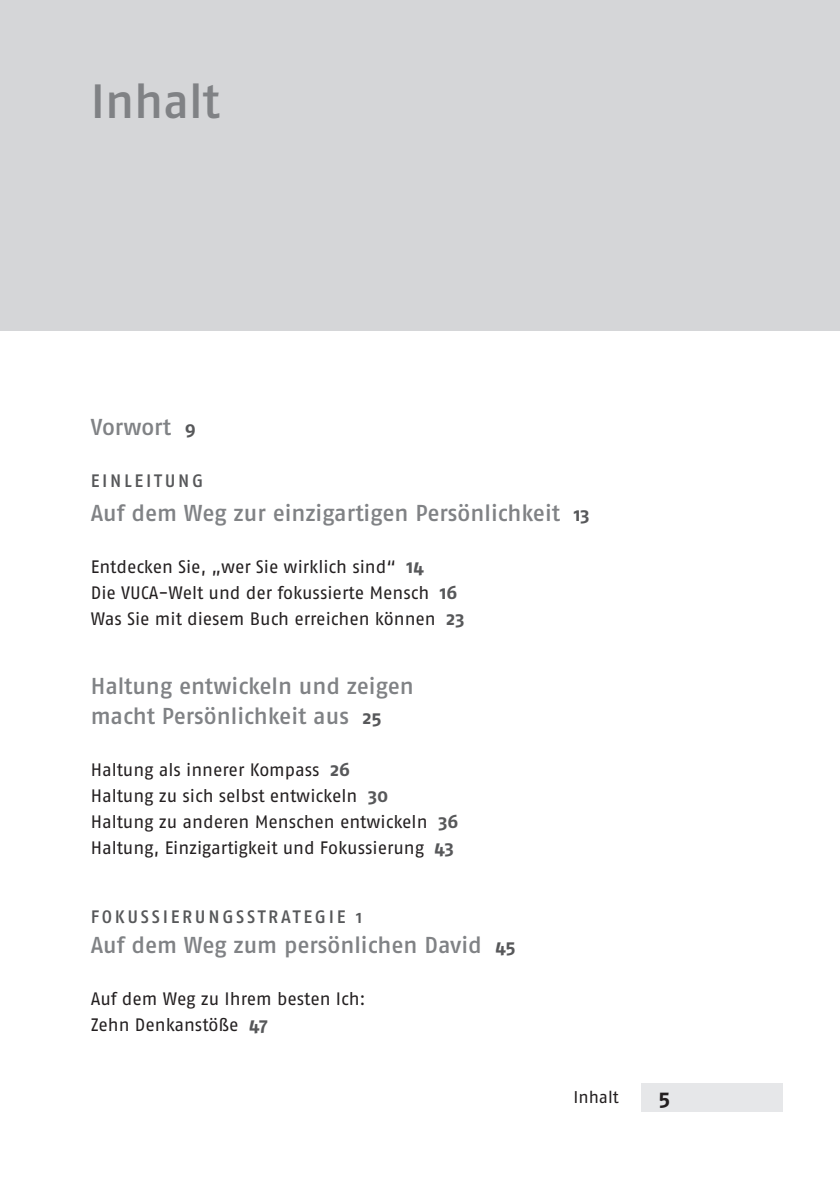
<style>
.page{position:relative;width:840px;height:1191px;background:#fff}
.page>*{position:absolute;margin:0;border:0;box-sizing:border-box;transform-origin:0 0}
.t1{font:48px "Fago No Med";color:#808285}
.t2{font:23px/30px "Fago No Med";letter-spacing:-.005em;color:#808285}
.t3{font:700 22px "Fago No";color:#231f20}
.t4{font:18px/26px "Fago No";letter-spacing:-.005em;color:#231f20}
.t5{font:18px "Fago No Med";letter-spacing:.15em;color:#57585a}
.t6{font:17px "Fago No Regular Tf";color:#231f20}
.s1{font-family:"Fago No";font-weight:700;font-size:19px;color:#57585a}
.s2{font-weight:700;font-size:19px;color:#57585a}
</style>
<div class="page">
<div style="left:641px;top:1083px;width:141px;height:28px;background:#e6e7e9"></div>
<div style="left:0;top:0;width:839px;height:330px;background:#d5d6d8"></div>
<h1 class="t1" style="left:91px;top:74px;width:131px">Inhalt</h1>
<p class="t2" style="left:91px;top:412px;width:106px">Vorwort <span class="s1">9</span></p>
<p class="t5" style="left:91px;top:470px;width:114px">Ei nlei tung</p>
<p class="t2" style="left:91px;top:498px;width:500px">Auf dem Weg zur einzigartigen Persönlichkeit <span class="s1">13</span></p>
<p class="t4" style="left:91px;top:554px;width:375px">Entdecken Sie, „wer Sie wirklich sind“ <span class="s2">14<br></span>Die VUCA-Welt und der fokussierte Mensch <span class="s2">16<br></span>Was Sie mit diesem Buch erreichen können <span class="s2">23</span></p>
<p class="t2" style="left:91px;top:671px;width:324px">Haltung entwickeln und zeigen macht Persönlichkeit aus <span class="s1">25</span></p>
<p class="t4" style="left:91px;top:757px;width:369px">Haltung als innerer Kompass <span class="s2">26<br></span>Haltung zu sich selbst entwickeln <span class="s2">30<br></span>Haltung zu anderen Menschen entwickeln <span class="s2">36<br></span>Haltung, Einzigartigkeit und Fokussierung <span class="s2">43</span></p>
<p class="t5" style="left:91px;top:906px;width:273px">Fokussie rungsstrategie 1</p>
<p class="t2" style="left:91px;top:930px;width:426px">Auf dem Weg zum persönlichen David <span class="s1">45</span></p>
<p class="t4" style="left:91px;top:986px;width:276px">Auf dem Weg zu Ihrem besten Ich:<br>Zehn Denkanstöße <span class="s2">47</span></p>
<p class="t6" style="left:573px;top:1087px;width:47px">Inhalt</p>
<p class="t3" style="left:658px;top:1084px;width:13px">5</p>
</div>
